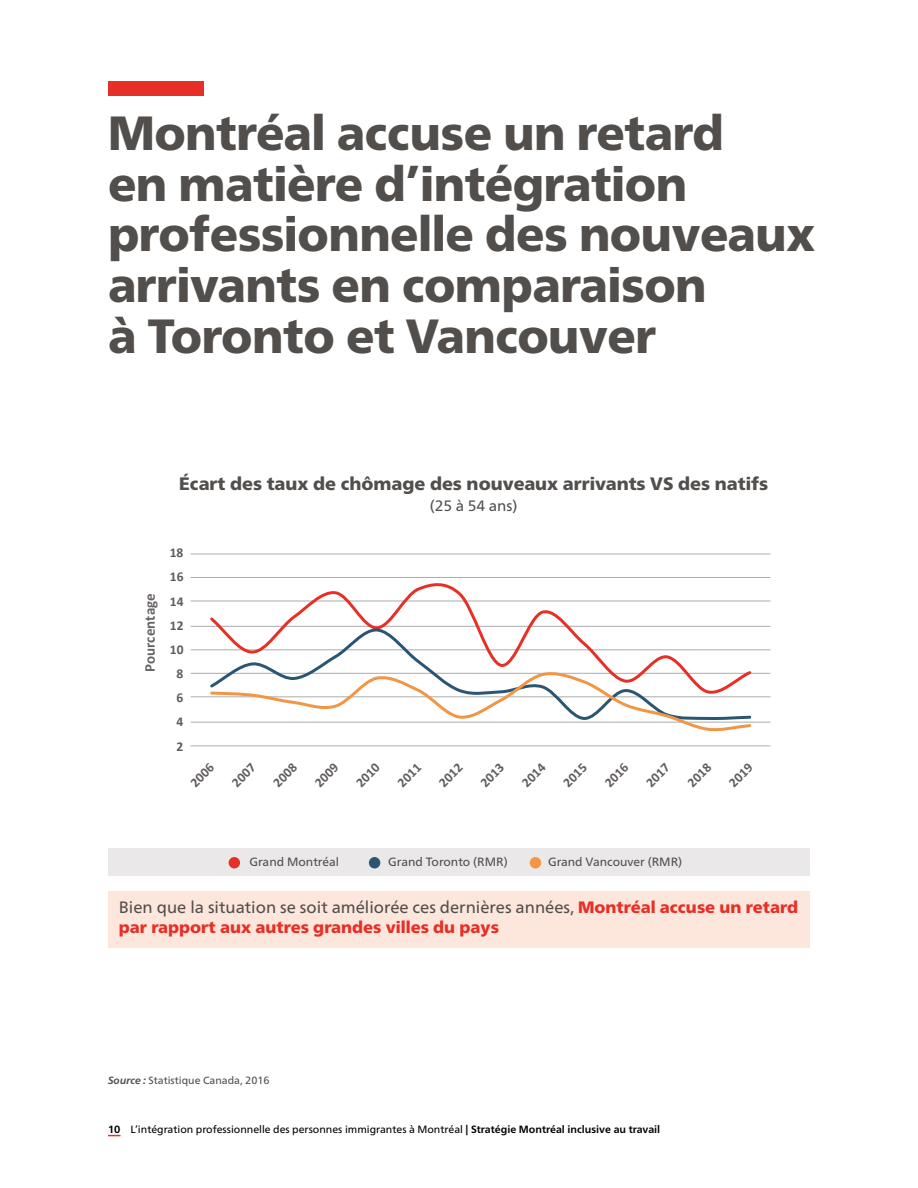
<style>
.page{position:relative;width:918px;height:1188px;background:#fff}
.page>*{position:absolute;margin:0;border:0;box-sizing:border-box;transform-origin:0 0}
.t1{font:900 48px/51px "Frutiger Pro";letter-spacing:-.01em;color:#514e4c}
.t2{font:900 18px "Frutiger Pro";color:#514e4c}
.t3{font:900 16.5px/19.8px "Frutiger Pro";color:#e63027}
.t4{font:700 15px "Calibri";color:#676362}
.t5{font:15px "Frutiger Pro";color:#514e4c}
.t6{font:700 13.5px "Calibri";color:#605c5b}
.t7{font:12px "Frutiger Pro";color:#514e4c}
.t8{font:10.5px "Frutiger Pro";color:#000}
.t9{font:10.5px "Frutiger Pro";color:#514e4c}
.s1{font-weight:400;color:#514e4c}
.s2{font-weight:700;font-style:italic}
.s3{font-weight:700}
</style>
<div class="page">
<svg style="left:108px;top:1135px;width:13px;height:1px"></svg>
<div style="left:108px;top:81px;width:95px;height:14px;background:#e63027"></div>
<div style="left:108px;top:891px;width:702px;height:57px;background:#fde6dc"></div>
<div style="left:108px;top:848px;width:702px;height:28px;background:#eae8e9"></div>
<div style="left:530px;top:857px;width:11px;height:11px;background:#f29644;border-radius:50%"></div>
<div style="left:229px;top:857px;width:11px;height:11px;background:#e63027;border-radius:50%"></div>
<div style="left:369px;top:857px;width:11px;height:11px;background:#2a5573;border-radius:50%"></div>
<hr style="left:191px;top:554px;width:579px;height:1px;background:#acacac">
<hr style="left:191px;top:577px;width:579px;height:1px;background:#acacac">
<hr style="left:191px;top:601px;width:579px;height:1px;background:#acacac">
<hr style="left:191px;top:626px;width:579px;height:1px;background:#acacac">
<hr style="left:191px;top:649px;width:579px;height:1px;background:#acacac">
<hr style="left:191px;top:673px;width:579px;height:1px;background:#acacac">
<hr style="left:191px;top:696px;width:579px;height:1px;background:#acacac">
<hr style="left:191px;top:722px;width:579px;height:1px;background:#acacac">
<hr style="left:190px;top:746px;width:580px;height:1px;background:#acacac">
<svg style="left:207px;top:583px;width:547px;height:115px"></svg>
<svg style="left:208px;top:628px;width:545px;height:95px"></svg>
<svg style="left:209px;top:668px;width:544px;height:64px"></svg>
<h1 class="t1" style="left:108px;top:107px;width:709px">Montréal accuse un retard<br>en matière d’intégration professionnelle des nouveaux arrivants en comparaison<br>à Toronto et Vancouver</h1>
<p class="t2" style="left:179px;top:473px;width:590px">Écart des taux de chômage des nouveaux arrivants VS des natifs</p>
<p class="t5" style="left:430px;top:497px;width:89px">(25 à 54 ans)</p>
<p class="t6" style="left:170px;top:543px;width:15px">18</p>
<p class="t4" style="left:139px;top:672px;width:80px;rotate:-90deg">Pourcentage</p>
<p class="t6" style="left:170px;top:567px;width:15px">16</p>
<p class="t6" style="left:170px;top:592px;width:15px">14</p>
<p class="t6" style="left:170px;top:616px;width:15px">12</p>
<p class="t6" style="left:170px;top:640px;width:15px">10</p>
<p class="t6" style="left:177px;top:664px;width:8px">8</p>
<p class="t6" style="left:177px;top:688px;width:8px">6</p>
<p class="t6" style="left:177px;top:712px;width:8px">4</p>
<p class="t6" style="left:177px;top:737px;width:8px">2</p>
<p class="t6" style="left:186px;top:778px;width:29px;rotate:-45deg">2006</p>
<p class="t6" style="left:227px;top:778px;width:29px;rotate:-45deg">2007</p>
<p class="t6" style="left:269px;top:778px;width:29px;rotate:-45deg">2008</p>
<p class="t6" style="left:310px;top:778px;width:29px;rotate:-45deg">2009</p>
<p class="t6" style="left:352px;top:778px;width:29px;rotate:-45deg">2010</p>
<p class="t6" style="left:393px;top:778px;width:29px;rotate:-45deg">2011</p>
<p class="t6" style="left:434px;top:778px;width:29px;rotate:-45deg">2012</p>
<p class="t6" style="left:476px;top:778px;width:29px;rotate:-45deg">2013</p>
<p class="t6" style="left:517px;top:778px;width:29px;rotate:-45deg">2014</p>
<p class="t6" style="left:559px;top:778px;width:29px;rotate:-45deg">2015</p>
<p class="t6" style="left:600px;top:778px;width:29px;rotate:-45deg">2016</p>
<p class="t6" style="left:642px;top:778px;width:29px;rotate:-45deg">2017</p>
<p class="t6" style="left:683px;top:778px;width:29px;rotate:-45deg">2018</p>
<p class="t6" style="left:724px;top:778px;width:29px;rotate:-45deg">2019</p>
<p class="t7" style="left:249px;top:855px;width:91px">Grand Montréal</p>
<p class="t7" style="left:388px;top:855px;width:121px">Grand Toronto (RMR)</p>
<p class="t7" style="left:548px;top:855px;width:136px">Grand Vancouver (RMR)</p>
<p class="t3" style="left:119px;top:897px;width:681px"><span class="s1">Bien que la situation se soit améliorée ces dernières années,</span> Montréal accuse un retard par rapport aux autres grandes villes du pays</p>
<p class="t9" style="left:108px;top:1074px;width:163px"><span class="s2">Source :</span> Statistique Canada, 2016</p>
<p class="t8" style="left:108px;top:1122px;width:554px"><span class="s3">10</span> L’intégration professionnelle des personnes immigrantes à Montréal <span class="s3">| Stratégie Montréal inclusive au travail</span></p>
</div>
